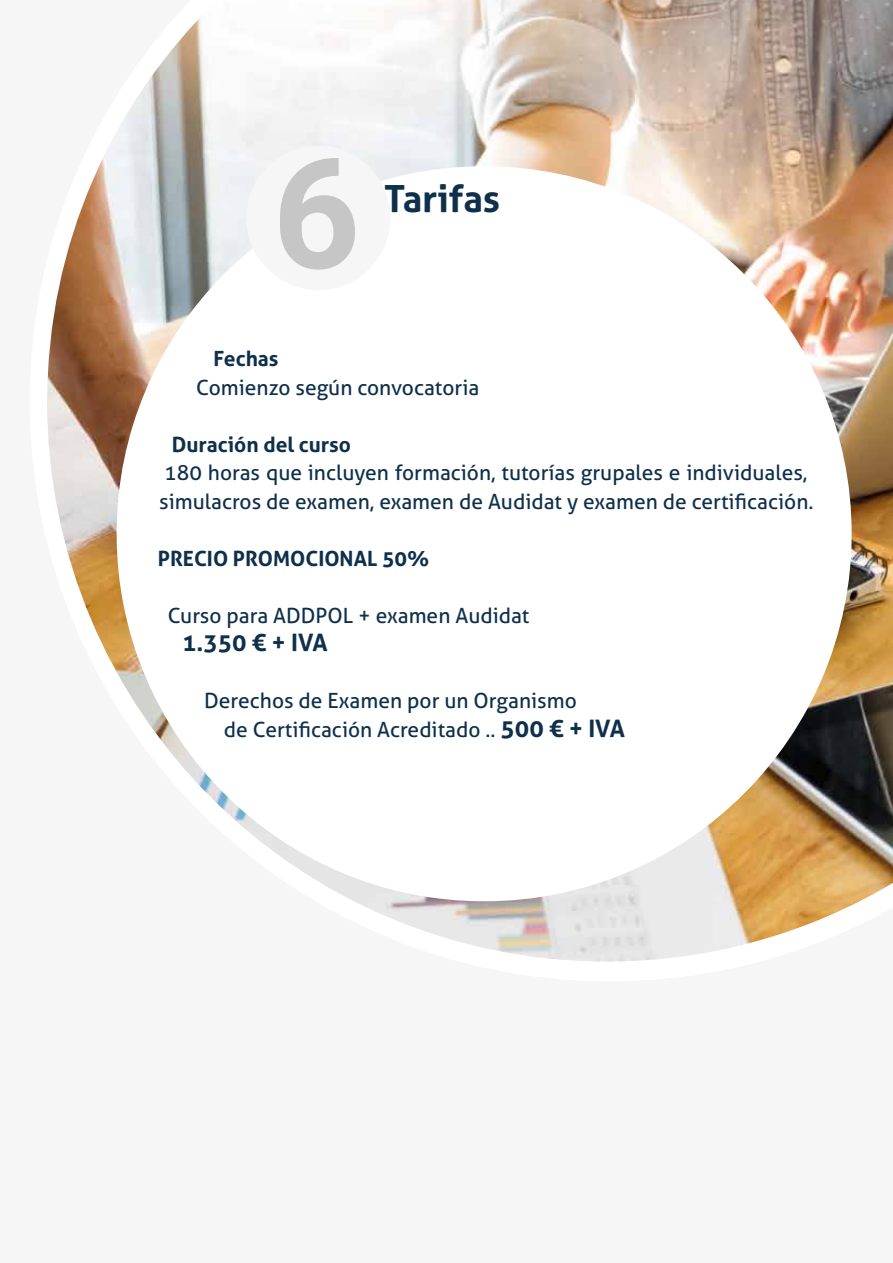
<style>
.page{position:relative;width:893px;height:1263px;background:#f6f6f6}
.page>*{position:absolute;margin:0;border:0;box-sizing:border-box;transform-origin:0 0}
.t1{font:700 153.3px "Roboto";color:#c6c6c6}
.t2{font:700 37.5px "Aller";color:#0f304b}
.t3{font:700 24px "Aller";color:#0f304b}
.t4{font:21px/28.5px "Aller";color:#0f304b}
.t5{font:700 21px "Aller";color:#0f304b}
.s1{font-weight:700;font-size:24px}
</style>
<div class="page">
<img style="left:47px;top:0;width:846px;height:961px">
<div style="left:117px;top:166px;width:735px;height:735px;background:#fff;border-radius:50%"></div>
<div style="left:246px;top:146px;width:144px;height:144px;background:#f6f6f6;border-radius:50%"></div>
<h1 class="t1" style="left:273px;top:106px;width:89px">6</h1>
<h2 class="t2" style="left:384px;top:175px;width:118px">Tarifas</h2>
<p class="t5" style="left:214px;top:346px;width:67px">Fechas</p>
<p class="t4" style="left:196px;top:373px;width:285px">Comienzo según convocatoria</p>
<p class="t5" style="left:172px;top:431px;width:181px">Duración del curso</p>
<p class="t4" style="left:159px;top:458px;width:656px">180 horas que incluyen formación, tutorías grupales e individuales, simulacros de examen, examen de Audidat y examen de certificación.</p>
<p class="t5" style="left:158px;top:545px;width:273px">PRECIO PROMOCIONAL 50%</p>
<p class="t4" style="left:168px;top:601px;width:363px">Curso para ADDPOL + examen Audidat</p>
<p class="t3" style="left:182px;top:628px;width:147px">1.350 € + IVA</p>
<p class="t4" style="left:224px;top:686px;width:403px;text-indent:-19px">Derechos de Examen por un Organismo<br>de Certificación Acreditado .. <span class="s1">500 € + IVA</span></p>
</div>
